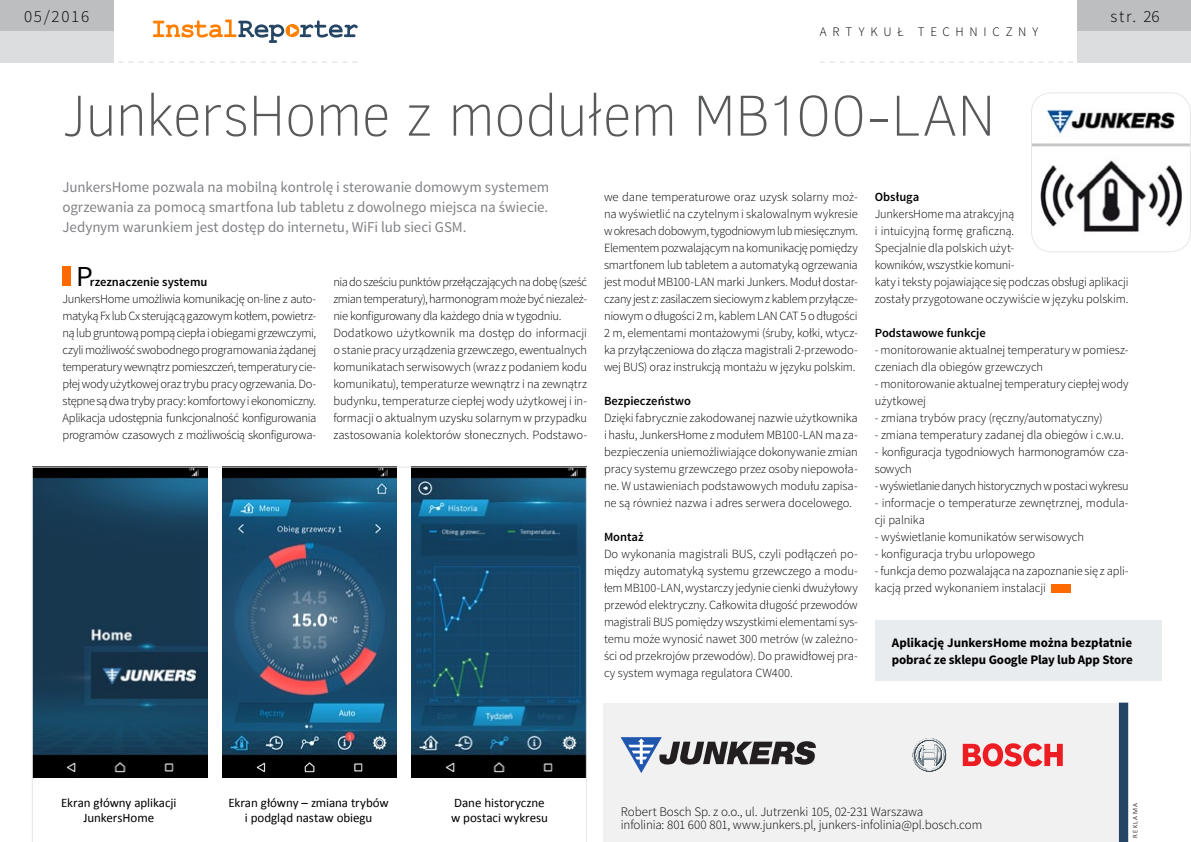
<style>
.page{position:relative;width:1191px;height:842px;background:#fff}
.page>*{position:absolute;margin:0;border:0;box-sizing:border-box;transform-origin:0 0}
.t1{font:100 59px "Clear Sans";letter-spacing:-.025em;color:#58595b}
.t2{font:29px "Source Sans Pro";color:#000}
.t3{font:300 17px "Source Sans Pro";letter-spacing:.1em;color:#000}
.t4{font:15px/20px "Source Sans Pro";letter-spacing:-.005em;color:#808285;text-align:justify}
.t5{font:300 13px/13px "Source Sans Pro";letter-spacing:-.005em;color:#000}
.t6{font:13px/15px "Calibri";letter-spacing:-.005em;color:#000;text-align:center}
.t7{font:700 13px/17px "Source Sans Pro";letter-spacing:-.01em;color:#000}
.t8{font:300 13px "Source Sans Pro";letter-spacing:.44em;color:#000}
.t9{font:300 12.5px/17px "Source Sans Pro";letter-spacing:-.01em;color:#000}
.t10{font:600 12.5px "Source Sans Pro";letter-spacing:-.005em;color:#000}
.t11{font:300 12.5px "Source Sans Pro";letter-spacing:-.035em;color:#000}
.t12{font:300 7px "Calibri";letter-spacing:.16em;color:#000}
</style>
<div class="page">
<div style="left:1077px;top:0;width:114px;height:31px;background:#bcbec0"></div>
<div style="left:1077px;top:31px;width:114px;height:31px;background:#dcddde"></div>
<svg style="left:153px;top:20px;width:204px;height:23px"></svg>
<div style="left:0;top:0;width:113px;height:31px;background:#bcbec0"></div>
<div style="left:0;top:31px;width:113px;height:31px;background:#dcddde"></div>
<svg style="left:108px;top:62px;width:249px;height:1px"></svg>
<svg style="left:820px;top:62px;width:263px;height:1px"></svg>
<div style="left:1051px;top:584px;width:19px;height:8px;background:#ff6a00"></div>
<div style="left:63px;top:266px;width:8px;height:20px;background:#ff6a00"></div>
<img style="left:1031px;top:93px;width:159px;height:159px">
<div style="left:1031px;top:93px;width:159px;height:159px;border:1px solid #e6e7e8;border-radius:20px"></div>
<svg style="left:32px;top:467px;width:554px;height:375px"></svg>
<div style="left:604px;top:703px;width:523px;height:139px;background:#f1f1f2"></div>
<svg style="left:1119px;top:703px;width:8px;height:139px"></svg>
<svg style="left:621px;top:738px;width:195px;height:34px"></svg>
<svg style="left:912px;top:738px;width:34px;height:34px"></svg>
<svg style="left:962px;top:743px;width:100px;height:23px"></svg>
<div style="left:874px;top:620px;width:287px;height:61px;background:#e9ecef"></div>
<h3 class="t3" style="left:24px;top:6px;width:67px">05/2016</h3>
<h3 class="t3" style="left:1110px;top:6px;width:50px">str. 26</h3>
<p class="t8" style="left:820px;top:24px;width:220px">artykuł techniczny</p>
<h1 class="t1" style="left:62px;top:77px;width:935px">JunkersHome z modułem MB100-LAN</h1>
<p class="t4" style="left:62px;top:178px;width:488px">JunkersHome pozwala na mobilną kontrolę i sterowanie domowym systemem ogrzewania za pomocą smartfona lub tabletu z dowolnego miejsca na świecie.<br>Jedynym warunkiem jest dostęp do internetu, WiFi lub sieci GSM.</p>
<h2 class="t2" style="left:76px;top:259px;width:18px">P</h2>
<p class="t10" style="left:90px;top:274px;width:119px">rzeznaczenie systemu</p>
<p class="t9" style="left:63px;top:291px;width:255px;text-align:justify">JunkersHome umożliwia komunikację on-line z auto&shy;matyką Fx lub Cx sterującą gazowym kotłem, powietrz&shy;ną lub gruntową pompą ciepła i obiegami grzewczymi, czyli możliwość swobodnego programowania żądanej temperatury wewnątrz pomieszczeń, temperatury cie&shy;płej wody użytkowej oraz trybu pracy ogrzewania. Do&shy;stępne są dwa tryby pracy: komfortowy i ekonomiczny.<br>Aplikacja udostępnia funkcjonalność konfigurowania programów czasowych z możliwością skonfigurowa-</p>
<p class="t9" style="left:333px;top:274px;width:255px">nia do sześciu punktów przełączających na dobę (sześć zmian temperatury), harmonogram może być niezależ&shy;nie konfigurowany dla każdego dnia w tygodniu.<br>Dodatkowo użytkownik ma dostęp do informacji o stanie pracy urządzenia grzewczego, ewentualnych komunikatach serwisowych (wraz z podaniem kodu komunikatu), temperaturze wewnątrz i na zewnątrz budynku, temperaturze ciepłej wody użytkowej i in&shy;formacji o aktualnym uzysku solarnym w przypadku zastosowania kolektorów słonecznych. Podstawo-</p>
<p class="t9" style="left:604px;top:189px;width:255px;text-align:justify">we dane temperaturowe oraz uzysk solarny moż&shy;na wyświetlić na czytelnym i skalowalnym wykresie w okresach dobowym, tygodniowym lub miesięcznym.<br>Elementem pozwalającym na komunikację pomiędzy smartfonem lub tabletem a automatyką ogrzewania jest moduł MB100-LAN marki Junkers. Moduł dostar&shy;czany jest z: zasilaczem sieciowym z kablem przyłącze&shy;niowym o długości 2 m, kablem LAN CAT 5 o długości 2 m, elementami montażowymi (śruby, kołki, wtycz&shy;ka przyłączeniowa do złącza magistrali 2-przewodo&shy;wej BUS) oraz instrukcją montażu w języku polskim.</p>
<p class="t10" style="left:604px;top:393px;width:88px">Bezpieczeństwo</p>
<p class="t9" style="left:604px;top:410px;width:255px;text-align:justify">Dzięki fabrycznie zakodowanej nazwie użytkownika i hasłu, JunkersHome z modułem MB100-LAN ma za&shy;bezpieczenia uniemożliwiające dokonywanie zmian pracy systemu grzewczego przez osoby niepowoła&shy;ne. W ustawieniach podstawowych modułu zapisa&shy;ne są również nazwa i adres serwera docelowego.</p>
<p class="t10" style="left:604px;top:529px;width:41px">Montaż</p>
<p class="t9" style="left:604px;top:546px;width:255px;text-align:justify">Do wykonania magistrali BUS, czyli podłączeń po&shy;między automatyką systemu grzewczego a modu&shy;łem MB100-LAN, wystarczy jedynie cienki dwużyłowy przewód elektryczny. Całkowita długość przewodów magistrali BUS pomiędzy wszystkimi elementami sys&shy;temu może wynosić nawet 300 metrów (w zależno&shy;ści od przekrojów przewodów). Do prawidłowej pra&shy;cy system wymaga regulatora CW400.</p>
<p class="t10" style="left:874px;top:189px;width:46px">Obsługa</p>
<p class="t9" style="left:874px;top:206px;width:255px">JunkersHome ma atrakcyjną<br>i intuicyjną formę graficzną.<br>Specjalnie dla polskich użyt-<br>kowników, wszystkie komuni-<br>katy i teksty pojawiające się podczas obsługi aplikacji zostały przygotowane oczywiście w języku polskim.</p>
<p class="t10" style="left:874px;top:325px;width:112px">Podstawowe funkcje</p>
<p class="t9" style="left:874px;top:342px;width:255px">- monitorowanie aktualnej temperatury w pomiesz&shy;czeniach dla obiegów grzewczych</p>
<p class="t9" style="left:874px;top:376px;width:255px">- monitorowanie aktualnej temperatury ciepłej wody użytkowej</p>
<p class="t9" style="left:874px;top:410px;width:229px">- zmiana trybów pracy (ręczny/automatyczny)</p>
<p class="t9" style="left:874px;top:427px;width:250px">- zmiana temperatury zadanej dla obiegów i c.w.u.</p>
<p class="t9" style="left:874px;top:444px;width:255px">- konfiguracja tygodniowych harmonogramów cza&shy;sowych</p>
<p class="t11" style="left:874px;top:478px;width:255px">- wyświetlanie danych historycznych w postaci wykresu</p>
<p class="t9" style="left:874px;top:495px;width:255px">- informacje o temperaturze zewnętrznej, modula&shy;cji palnika</p>
<p class="t9" style="left:874px;top:529px;width:211px">- wyświetlanie komunikatów serwisowych</p>
<p class="t9" style="left:874px;top:546px;width:162px">- konfiguracja trybu urlopowego</p>
<p class="t9" style="left:874px;top:563px;width:255px">- funkcja demo pozwalająca na zapoznanie się z apli&shy;kacją przed wykonaniem instalacji</p>
<p class="t7" style="left:891px;top:634px;width:243px">Aplikację JunkersHome można bezpłatnie pobrać ze sklepu Google Play lub App Store</p>
<p class="t6" style="left:61px;top:794px;width:117px">Ekran główny aplikacji<br>JunkersHome</p>
<p class="t5" style="left:621px;top:805px;width:363px">Robert Bosch Sp. z o.o., ul. Jutrzenki 105, 02-231 Warszawa<br>infolinia: 801 600 801, www.junkers.pl, junkers-infolinia@pl.bosch.com</p>
<p class="t12" style="left:1130px;top:838px;width:36px;rotate:-90deg">reklama</p>
<p class="t6" style="left:228px;top:795px;width:162px">Ekran główny – zmiana trybów i podgląd nastaw obiegu</p>
<p class="t6" style="left:451px;top:795px;width:98px;text-align:left">Dane historyczne w postaci wykresu</p>
</div>
